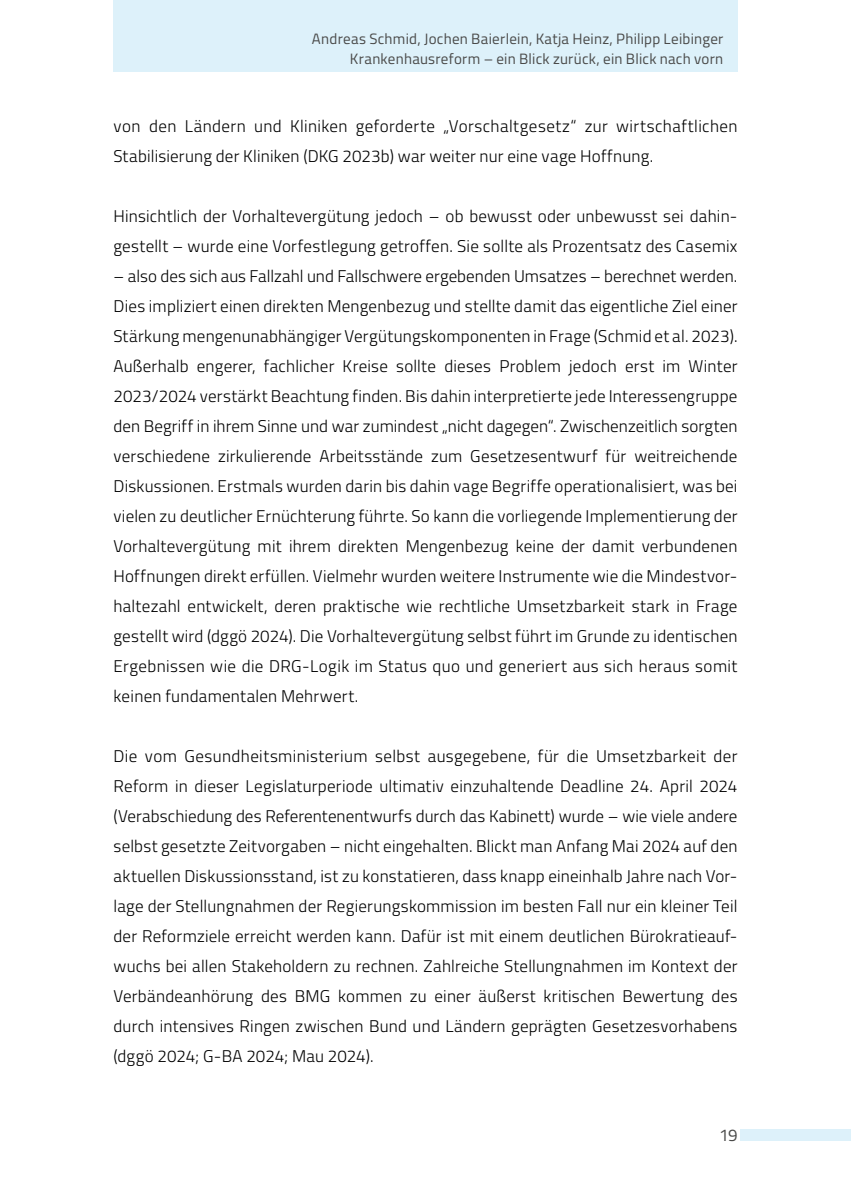
<style>
.page{position:relative;width:851px;height:1191px;background:#fff}
.page>*{position:absolute;margin:0;border:0;box-sizing:border-box;transform-origin:0 0}
.t1{font:300 17px/30px "Titillium";letter-spacing:.015em;color:#000}
.t2{font:17px "Titillium";color:#4a4a49}
.t3{font:15px/20px "Titillium";letter-spacing:.015em;color:#4a4a49;text-align:right}
</style>
<div class="page">
<div style="left:113px;top:0;width:624px;height:71px;background:#ddf1fa"></div>
<div style="left:740px;top:1129px;width:110px;height:11px;background:#ddf1fa"></div>
<p class="t3" style="left:312px;top:30px;width:413px">Andreas Schmid, Jochen Baierlein, Katja Heinz, Philipp Leibinger<br>Krankenhausreform – ein Blick zurück, ein Blick nach vorn</p>
<p class="t1" style="left:113px;top:111px;width:625px">von den Ländern und Kliniken geforderte „Vorschaltgesetz“ zur wirtschaftlichen<br>Stabili sierung der Kliniken (DKG 2023b) war weiter nur eine vage Hoffnung.</p>
<p class="t1" style="left:113px;top:201px;width:625px">Hinsichtlich der Vorhaltevergütung jedoch – ob bewusst oder unbewusst sei dahin&shy;gestellt – wurde eine Vorfestlegung getroffen. Sie sollte als Prozentsatz des Casemix</p>
<p class="t1" style="left:113px;top:261px;width:625px;text-align:justify">– also des sich aus Fallzahl und Fallschwere ergebenden Umsatzes – berechnet werden.<br>Dies impliziert einen direkten Mengenbezug und stellte damit das eigentliche Ziel einer Stärkung mengenunabhängiger Vergütungskomponenten in Frage (Schmid et al. 2023).<br>Außerhalb engerer, fachlicher Kreise sollte dieses Problem jedoch erst im Winter 2023/2024 verstärkt Beachtung finden. Bis dahin interpretierte jede Interessengruppe den Begriff in ihrem Sinne und war zumindest „nicht dagegen“. Zwischenzeitlich sorgten verschiedene zirkulierende Arbeitsstände zum Gesetzesentwurf für weitreichende Diskussionen. Erstmals wurden darin bis dahin vage Begriffe operationalisiert, was bei vielen zu deutlicher Ernüchterung führte. So kann die vorliegende Implementierung der Vorhaltevergütung mit ihrem direkten Mengenbezug keine der damit verbundenen Hoffnungen direkt erfüllen. Vielmehr wurden weitere Instrumente wie die Mindestvor&shy;haltezahl entwickelt, deren praktische wie rechtliche Umsetzbarkeit stark in Frage gestellt wird (dggö 2024). Die Vorhaltevergütung selbst führt im Grunde zu identischen Ergebnissen wie die DRG-Logik im Status quo und generiert aus sich heraus somit keinen fundamentalen Mehrwert.</p>
<p class="t1" style="left:113px;top:741px;width:625px;text-align:justify">Die vom Gesundheitsministerium selbst ausgegebene, für die Umsetzbarkeit der Reform in dieser Legislaturperiode ultimativ einzuhaltende Deadline 24. April 2024 (Verabschiedung des Referentenentwurfs durch das Kabinett) wurde – wie viele andere selbst gesetzte Zeitvorgaben – nicht eingehalten. Blickt man Anfang Mai 2024 auf den aktuellen Diskussionsstand, ist zu konstatieren, dass knapp eineinhalb Jahre nach Vor&shy;lage der Stellungnahmen der Regierungskommission im besten Fall nur ein kleiner Teil der Reformziele erreicht werden kann. Dafür ist mit einem deutlichen Bürokratieauf&shy;wuchs bei allen Stakeholdern zu rechnen. Zahlreiche Stellungnahmen im Kontext der Verbändeanhörung des BMG kommen zu einer äußerst kritischen Bewertung des durch intensives Ringen zwischen Bund und Ländern geprägten Gesetzesvorhabens (dggö 2024; G-BA 2024; Mau 2024).</p>
<p class="t2" style="left:718px;top:1128px;width:20px">19</p>
</div>
